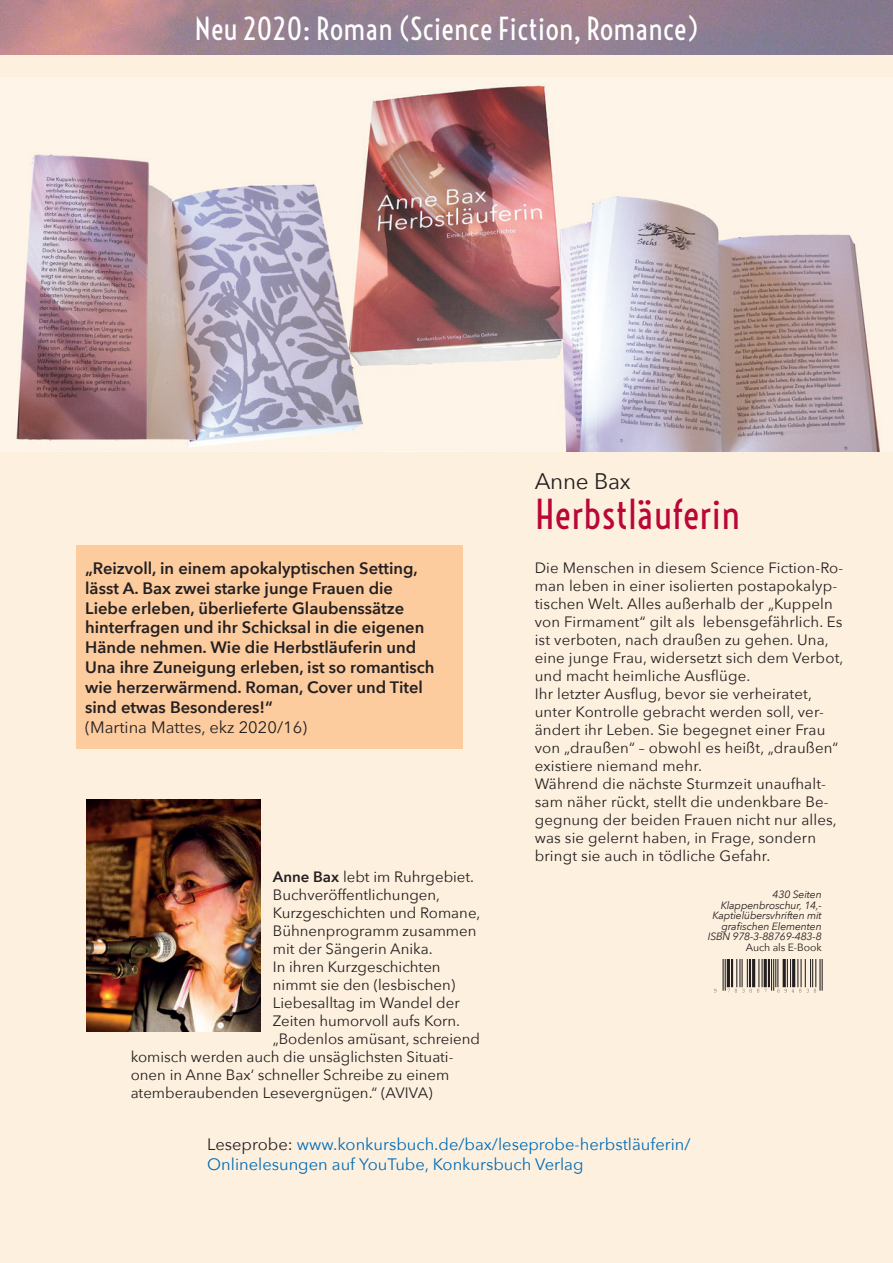
<style>
.page{position:relative;width:893px;height:1263px;background:#fef0de}
.page>*{position:absolute;margin:0;border:0;box-sizing:border-box;transform-origin:0 0}
.t1{font:39px "Voltaire";color:#ba0737}
.t2{font:30px "Voltaire";color:#fff}
.t3{font:22.5px "Avenir Next";letter-spacing:-.01em;color:#231f20}
.t4{font:600 16.5px/19.8px "Avenir Next";color:#231f20}
.t5{font:16.5px/19.8px "Avenir Next";color:#006cb7}
.t6{font:16.5px "Avenir Next";color:#231f20}
.t7{font:15px/18px "Avenir Next";letter-spacing:.01em;color:#231f20}
.t8{font:italic 10.5px/10.5px "Avenir Next";letter-spacing:-.015em;color:#231f20;text-align:right}
.t9{font:10.5px "Avenir Next";letter-spacing:-.01em;color:#231f20}
.s1{font-weight:600}
.s2{color:#231f20}
</style>
<div class="page">
<div style="left:77px;top:545px;width:386px;height:203px;background:#fccc9f"></div>
<img style="left:0;top:0;width:893px;height:55px">
<img style="left:714px;top:960px;width:108px;height:33px">
<img style="left:86px;top:800px;width:174px;height:232px">
<img style="left:12px;top:83px;width:869px;height:369px">
<h2 class="t2" style="left:194px;top:10px;width:506px">Neu 2020: Roman (Science Fiction, Romance)</h2>
<p class="t4" style="left:85px;top:558px;width:351px">„Reizvoll, in einem apokalyptischen Setting, lässt A. Bax zwei starke junge Frauen die Liebe erleben, überlieferte Glaubenssätze hinterfragen und ihr Schicksal in die eigenen Hände nehmen. Wie die Herbstläuferin und Una ihre Zuneigung erleben, ist so romantisch wie herzerwärmend. Roman, Cover und Titel sind etwas Besonderes!“</p>
<p class="t6" style="left:85px;top:713px;width:223px">(Martina Mattes, ekz 2020/16)</p>
<p class="t7" style="left:273px;top:867px;width:203px"><span class="s1">Anne Bax</span> lebt im Ruhrgebiet.</p>
<p class="t7" style="left:273px;top:885px;width:169px">Buchveröffentlichungen,</p>
<p class="t7" style="left:273px;top:903px;width:209px">Kurzgeschichten und Romane,</p>
<p class="t7" style="left:273px;top:921px;width:205px">Bühnenprogramm zusammen</p>
<p class="t7" style="left:273px;top:939px;width:161px">mit der Sängerin Anika.</p>
<p class="t7" style="left:273px;top:957px;width:169px">In ihren Kurzgeschichten</p>
<p class="t7" style="left:273px;top:975px;width:184px">nimmt sie den (lesbischen)</p>
<p class="t7" style="left:273px;top:993px;width:188px">Liebesalltag im Wandel der</p>
<p class="t7" style="left:273px;top:1011px;width:189px">Zeiten humorvoll aufs Korn.</p>
<p class="t7" style="left:273px;top:1029px;width:209px">„Bodenlos amüsant, schreiend</p>
<p class="t7" style="left:131px;top:1047px;width:324px">komisch werden auch die unsäglichsten Situati-</p>
<p class="t7" style="left:131px;top:1065px;width:320px">onen in Anne Bax‘ schneller Schreibe zu einem</p>
<p class="t7" style="left:131px;top:1083px;width:303px">atemberaubenden Lesevergnügen.“ (AVIVA)</p>
<h3 class="t3" style="left:535px;top:462px;width:98px">Anne Bax</h3>
<h1 class="t1" style="left:535px;top:491px;width:207px">Herbstläuferin</h1>
<p class="t7" style="left:535px;top:558px;width:310px">Die Menschen in diesem Science Fiction-Ro&shy;man leben in einer isolierten postapokalyp&shy;tischen Welt. Alles außerhalb der „Kuppeln von Firmament“ gilt als lebensgefährlich. Es ist verboten, nach draußen zu gehen. Una, eine junge Frau, widersetzt sich dem Verbot, und macht heimliche Ausflüge.<br>Ihr letzter Ausflug, bevor sie verheiratet, unter Kontrolle gebracht werden soll, ver&shy;ändert ihr Leben. Sie begegnet einer Frau von „draußen“ – obwohl es heißt, „draußen“ existiere niemand mehr.<br>Während die nächste Sturmzeit unaufhalt&shy;sam näher rückt, stellt die undenkbare Be&shy;gegnung der beiden Frauen nicht nur alles, was sie gelernt haben, in Frage, sondern bringt sie auch in tödliche Gefahr.</p>
<p class="t8" style="left:708px;top:889px;width:115px">430 Seiten<br>Klappenbroschur, 14,-<br>Kaptielübersvhriften mit grafischen Elementen<br>ISBN 978-3-88769-483-8</p>
<p class="t9" style="left:746px;top:938px;width:77px">Auch als E-Book</p>
<p class="t5" style="left:207px;top:1133px;width:485px"><span class="s2">Leseprobe:</span> www.konkursbuch.de/bax/leseprobe-herbstläuferin/<br>Onlinelesungen auf YouTube, Konkursbuch Verlag</p>
</div>
